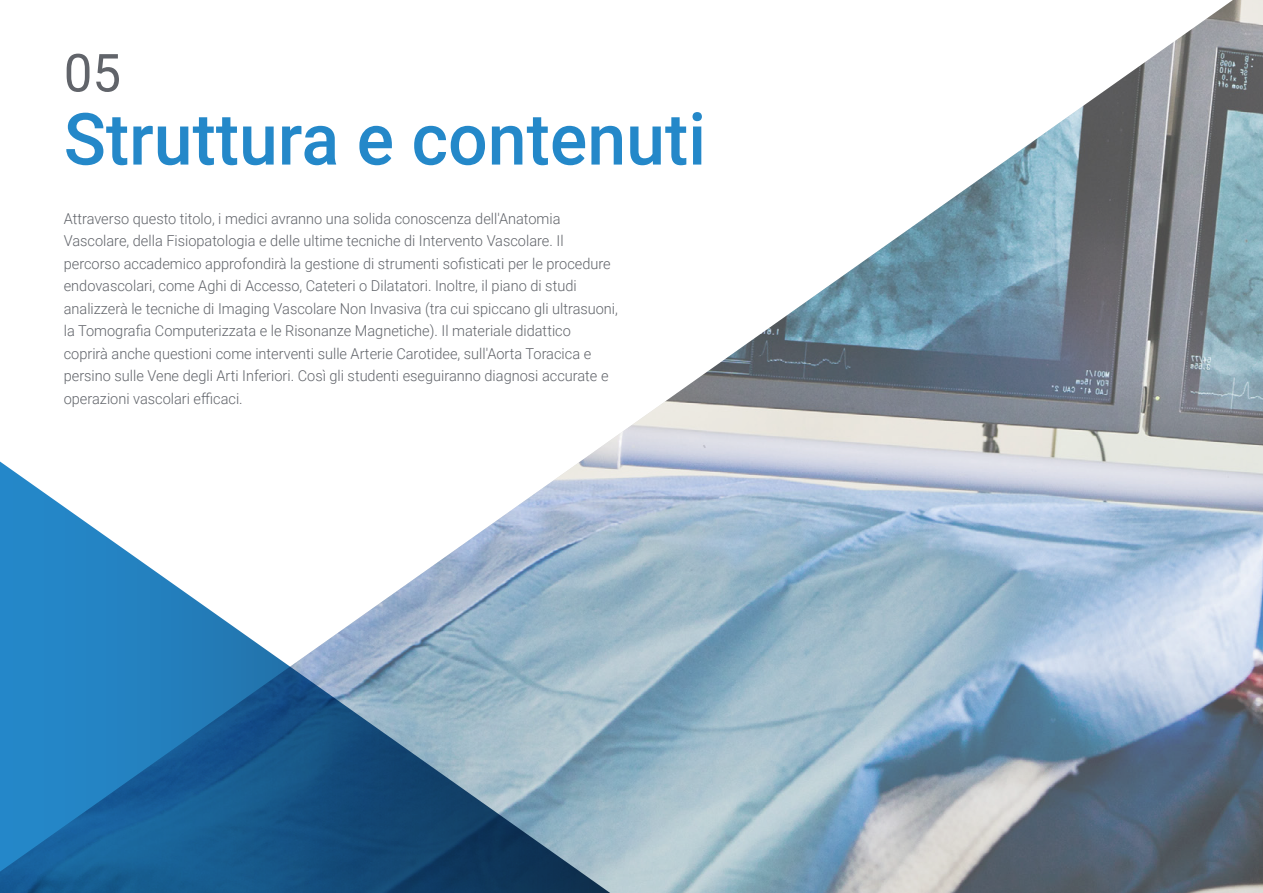
<style>
.page{position:relative;width:1263px;height:893px;background:#fff}
.page>*{position:absolute;margin:0;border:0;box-sizing:border-box;transform-origin:0 0}
.t1{font:500 72px "Roboto";color:#2488c9}
.t2{font:52.5px "Roboto";color:#61646a}
.t3{font:300 15px/22.5px "Roboto";color:#61646a}
</style>
<div class="page">
<img style="left:602px;top:0;width:661px;height:893px">
<svg style="left:0;top:446px;width:640px;height:447px"></svg>
<h2 class="t2" style="left:64px;top:36px;width:59px">05</h2>
<h1 class="t1" style="left:64px;top:89px;width:644px">Struttura e contenuti</h1>
<p class="t3" style="left:64px;top:207px;width:556px">Attraverso questo titolo, i medici avranno una solida conoscenza dell'Anatomia Vascolare, della Fisiopatologia e delle ultime tecniche di Intervento Vascolare. Il percorso accademico approfondirà la gestione di strumenti sofisticati per le procedure endovascolari, come Aghi di Accesso, Cateteri o Dilatatori. Inoltre, il piano di studi analizzerà le tecniche di Imaging Vascolare Non Invasiva (tra cui spiccano gli ultrasuoni, la Tomografia Computerizzata e le Risonanze Magnetiche). Il materiale didattico coprirà anche questioni come interventi sulle Arterie Carotidee, sull'Aorta Toracica e persino sulle Vene degli Arti Inferiori. Così gli studenti eseguiranno diagnosi accurate e operazioni vascolari efficaci.</p>
</div>
